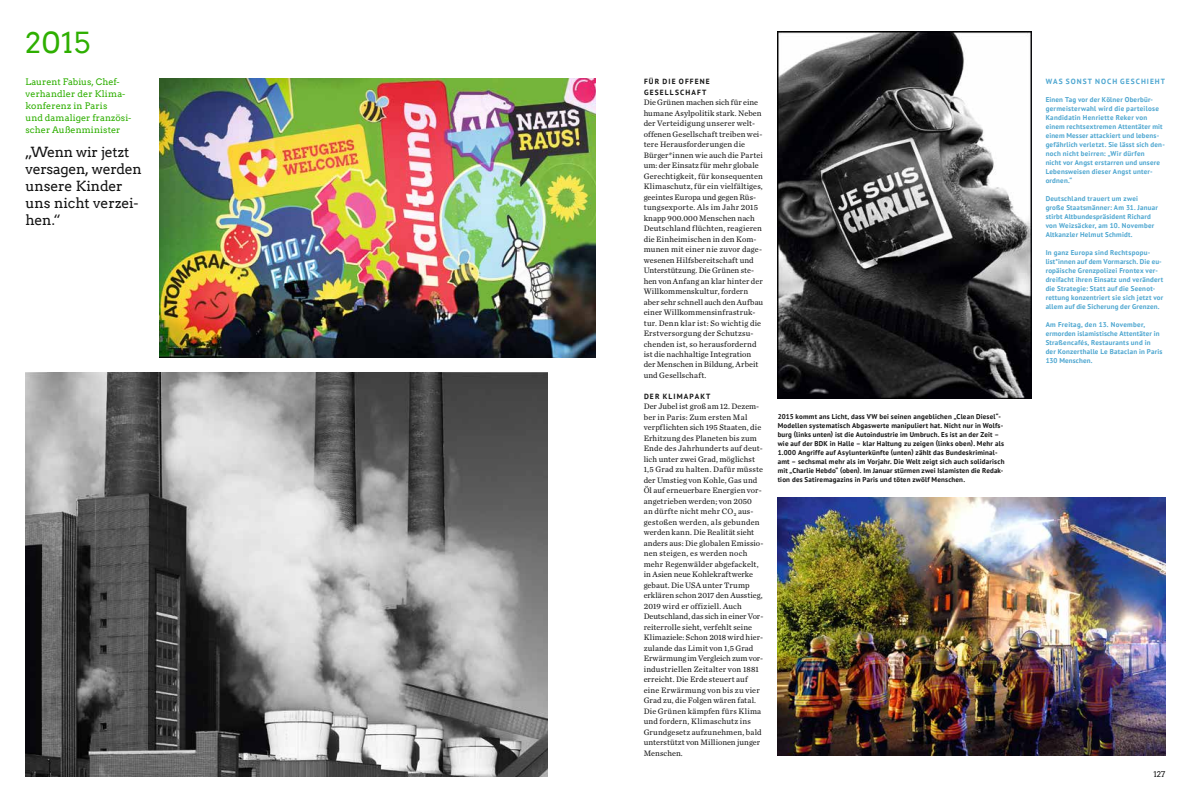
<style>
.page{position:relative;width:1191px;height:794px;background:#fff}
.page>*{position:absolute;margin:0;border:0;box-sizing:border-box;transform-origin:0 0}
.t1{font:29px "Arvo";color:#2eaf00}
.t2{font:14px/17px "Arvo";letter-spacing:-.015em;color:#141414}
.t3{font:9px/12px "Arvo";letter-spacing:.01em;color:#2eaf00}
.t4{font:8.2px/10.5px "Chronicle Text G2";letter-spacing:.01em;color:#141414}
.t5{font:8px "Arvo";color:#141414}
.t6{font:700 7.5px/10.5px "PT Sans";letter-spacing:.15em;color:#141414}
.t7{font:700 7.5px "PT Sans";color:#4da6d0}
.t8{font:700 7px/9px "PT Sans";letter-spacing:.03em;color:#4da6d0}
.t9{font:700 7px/9px "PT Sans";letter-spacing:.025em;color:#141414}
</style>
<div class="page">
<img style="left:26px;top:372px;width:521px;height:404px">
<img style="left:159px;top:78px;width:436px;height:279px">
<img style="left:777px;top:497px;width:388px;height:258px">
<img style="left:777px;top:31px;width:254px;height:368px">
<h1 class="t1" style="left:26px;top:25px;width:66px">2015</h1>
<p class="t3" style="left:26px;top:76px;width:107px">Laurent Fabius, Chef&shy;verhandler der Klima&shy;konferenz in Paris<br>und damaliger französi&shy;scher Außenminister</p>
<p class="t2" style="left:26px;top:143px;width:118px">„Wenn wir jetzt versagen, werden unsere Kinder uns nicht verzei&shy;hen.“</p>
<p class="t6" style="left:644px;top:76px;width:67px">FÜR DIE OFFENE<br>GESELLSCHAFT</p>
<p class="t4" style="left:643px;top:97px;width:121px">Die Grünen machen sich für eine huma ne Asylpolitik sta rk. Neben der Ver teidig ung unserer welt&shy;of fenen Gesellscha f t treiben wei&shy;tere Herausforder ungen die<br>Bürger*innen w ie auch die Pa rtei um: der Einsatz f ür mehr globa le<br>G erecht ig keit , f ü r kon sequenten<br>K lim a schutz, f ü r ein v iel f ä lt iges, geeintes Europa und gegen Rüs-<br>t u ng sex por te. A ls im Ja h r 2015 knapp 900.000 Menschen nach<br>Deutsch la nd f lüchten , reag ieren die Einheimischen in den Kom&shy;mu nen mit ei ner n ie z uvor dage&shy;wesenen Hilfsbereitscha f t und<br>Unterstützung. Die Gr ünen ste&shy;hen von A nfang a n k lar hinter der<br>Willkommensk ult ur, fordern aber sehr schnell auch den Auf bau einer Willkommensinf rastr u k-<br>t u r. Den n k la r ist: So w ichtig d ie<br>Erst versorg u ng der S chutzsu&shy;chenden ist, so her ausforder nd ist die nachha ltige Integ ration der Menschen in Bildung, A rbeit und Gesellscha ft.</p>
<p class="t6" style="left:644px;top:391px;width:68px">DER KLIMAPAKT</p>
<p class="t4" style="left:643px;top:401px;width:121px">Der Jubel ist g roß a m 12 . Dezem&shy;ber i n Pa r is: Zu m ersten Ma l verpf lichten sich 195 Staaten, die<br>Erhitzung des Planeten bis zum<br>Ende des Ja hrhu nder ts au f deut&shy;lich unter z wei Grad, möglichst<br>1, 5 Grad z u h a lt en. Da f ü r mü sste der Umstieg von Kohle, Gas und<br>Öl auf erneuerbare Energien vor&shy;angetrieben werden; von 2050<br>a n dür f te n icht meh r CO<sub>2</sub> aus&shy;gest oß en werden , a l s gebu nden werden kann. Die Rea lität sieht anders aus: Die globalen Emissio&shy;nen steigen, es werden no ch meh r Regenw ä lder abgef ackelt , in A sien neue Kohlek raf t werke gebaut. Die USA unter Trump erk lären schon 2017 den Ausstieg,<br>2019 w ird er of f i ziel l. Auch<br>Deutschland, das sich in einer Vor&shy;reiterrolle sieht, ver feh lt seine<br>K lima ziele: Schon 2018 wird hier&shy;zulande das Limit von 1,5 Grad<br>Er wä rmung im Vergleich zum vor&shy;i ndu st r iel len Z eit a lt er von 1881 erreicht. Die Erde steuert au f eine Er w ä r mu ng von bi s z u v ier<br>Grad zu, die Folgen wären fata l.<br>Die Gr ünen k ä mpfen f ü rs K l im a u nd forder n, K li maschutz i ns<br>Gr undgesetz aufzunehmen, ba ld unterstützt von Millionen junger<br>Menschen.</p>
<p class="t9" style="left:777px;top:412px;width:228px">2015 kommt ans Licht, dass V W bei seinen angeblichen „Clean Diesel“- Modellen systematisch Abgaswerte manipuliert hat. Nicht nur in Wolfs&shy;burg (links unten) ist die Autoindustrie im Umbruch. Es ist an der Zeit – wie auf der BDK in Halle – klar Haltung zu zeigen (links oben). Mehr als 1.000 Angriffe auf Asylunterkünfte (unten) zählt das Bundeskriminal&shy;amt – sechsmal mehr als im Vorjahr. Die Welt zeigt sich auch solidarisch mit „Charlie Hebdo“ (oben). Im Januar stürmen zwei Islamisten die Redak&shy;tion des Satiremagazins in Paris und töten zwölf Menschen.</p>
<p class="t7" style="left:1046px;top:77px;width:121px">W A S S O N S T N O C H G E S C H I E H T</p>
<p class="t8" style="left:1045px;top:95px;width:120px">Einen Tag vor der Kölner Oberbür&shy;germeister wahl wird die parteilose<br>Kandidatin Henriette Reker von einem rechtsextremen Attentäter mit einem Messer attackiert und lebens&shy;gefährlich verletzt. Sie lässt sich den&shy;noch nicht beirren: „Wir dürfen<br>nicht vor Angst erstarren und unsere<br>Lebensweisen dieser Angst unter&shy;ordnen.“</p>
<p class="t8" style="left:1045px;top:194px;width:114px">Deutschland trauert um zwei große Staatsmänner: Am 31. Januar stirbt Altbundespräsident Richard von Weizsäcker, am 10. November<br>Altkanzler Helmut Schmidt.</p>
<p class="t8" style="left:1045px;top:248px;width:119px">In ganz Europa sind Rechtspopu&shy;list*innen auf dem Vormarsch. Die eu&shy;ropäische Grenzpolizei Frontex ver&shy;dreifacht ihren Einsatz und verändert die Strategie: Statt auf die Seenot&shy;rettung konzentriert sie sich jetzt vor allem auf die Sicherung der Grenzen.</p>
<p class="t8" style="left:1045px;top:320px;width:118px">Am Freitag, den 13. November, ermorden islamistische Attentäter in<br>Straßencafés, Restaurants und in der Konzerthalle Le Bataclan in Paris<br>130 Menschen.</p>
<p class="t5" style="left:1153px;top:769px;width:13px">127</p>
</div>
